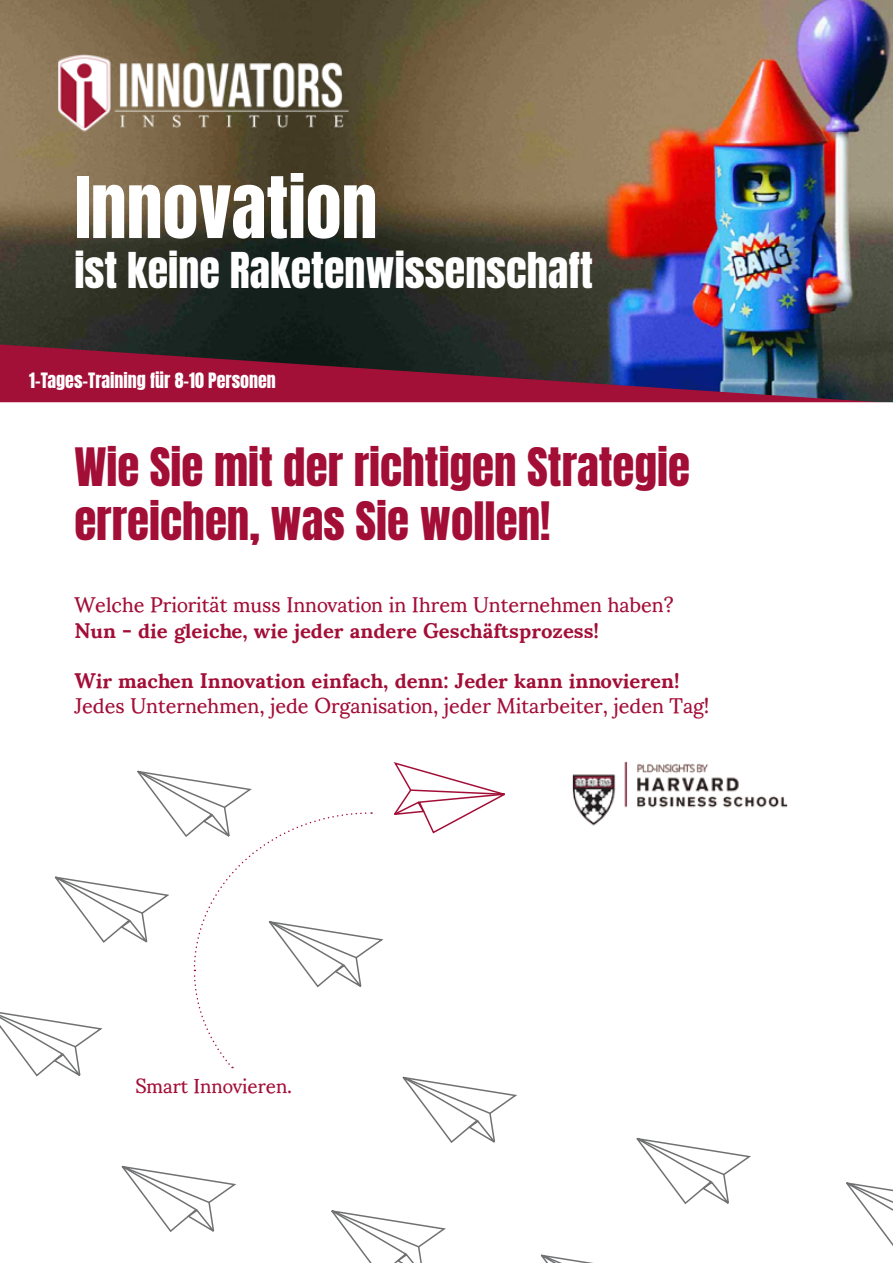
<style>
.page{position:relative;width:893px;height:1263px;background:#fff}
.page>*{position:absolute;margin:0;border:0;box-sizing:border-box;transform-origin:0 0}
.t1{font:72px "Anton";color:#fff}
.t2{font:45px/54px "Anton";color:#a30e37}
.t3{font:42px "Anton";color:#fff}
.t4{font:21px "Sumana";color:#a30e37}
.t5{font:700 21px "Sumana";color:#a30e37}
.t6{font:19.95px "Sumana";color:#a30e37}
.t7{font:18px "Anton";color:#fff}
</style>
<div class="page">
<svg style="left:402px;top:1076px;width:115px;height:67px"></svg>
<svg style="left:393px;top:762px;width:112px;height:72px"></svg>
<svg style="left:540px;top:1254px;width:53px;height:9px"></svg>
<svg style="left:636px;top:1137px;width:115px;height:68px"></svg>
<svg style="left:846px;top:1182px;width:47px;height:64px"></svg>
<svg style="left:331px;top:1210px;width:115px;height:53px"></svg>
<svg style="left:121px;top:1165px;width:115px;height:67px"></svg>
<svg style="left:0;top:770px;width:384px;height:307px"></svg>
<img style="left:0;top:0;width:893px;height:344px">
<svg style="left:0;top:344px;width:893px;height:58px;background:#632544"></svg>
<div style="left:0;top:402px;width:893px;height:213px;border:2px solid #fff"></div>
<img style="left:59px;top:54px;width:302px;height:82px">
<img style="left:572px;top:761px;width:216px;height:65px">
<h1 class="t1" style="left:74px;top:171px;width:305px">Innovation</h1>
<h3 class="t3" style="left:74px;top:249px;width:520px">ist keine Raketenwissenschaft</h3>
<p class="t7" style="left:29px;top:372px;width:248px">1-Tages-Training für 8-10 Personen</p>
<h2 class="t2" style="left:74px;top:444px;width:617px">Wie Sie mit der richtigen Strategie erreichen, was Sie wollen!</h2>
<p class="t4" style="left:74px;top:592px;width:601px">Welche Priorität muss Innovation in Ihrem Unternehmen haben?</p>
<p class="t5" style="left:74px;top:618px;width:526px">Nun - die gleiche, wie jeder andere Geschäftsprozess!</p>
<p class="t5" style="left:74px;top:668px;width:607px">Wir machen Innovation einfach, denn: Jeder kann innovieren!</p>
<p class="t4" style="left:74px;top:693px;width:637px">Jedes Unternehmen, jede Organisation, jeder Mitarbeiter, jeden Tag!</p>
<p class="t6" style="left:135px;top:1074px;width:158px">Smart Innovieren.</p>
</div>
